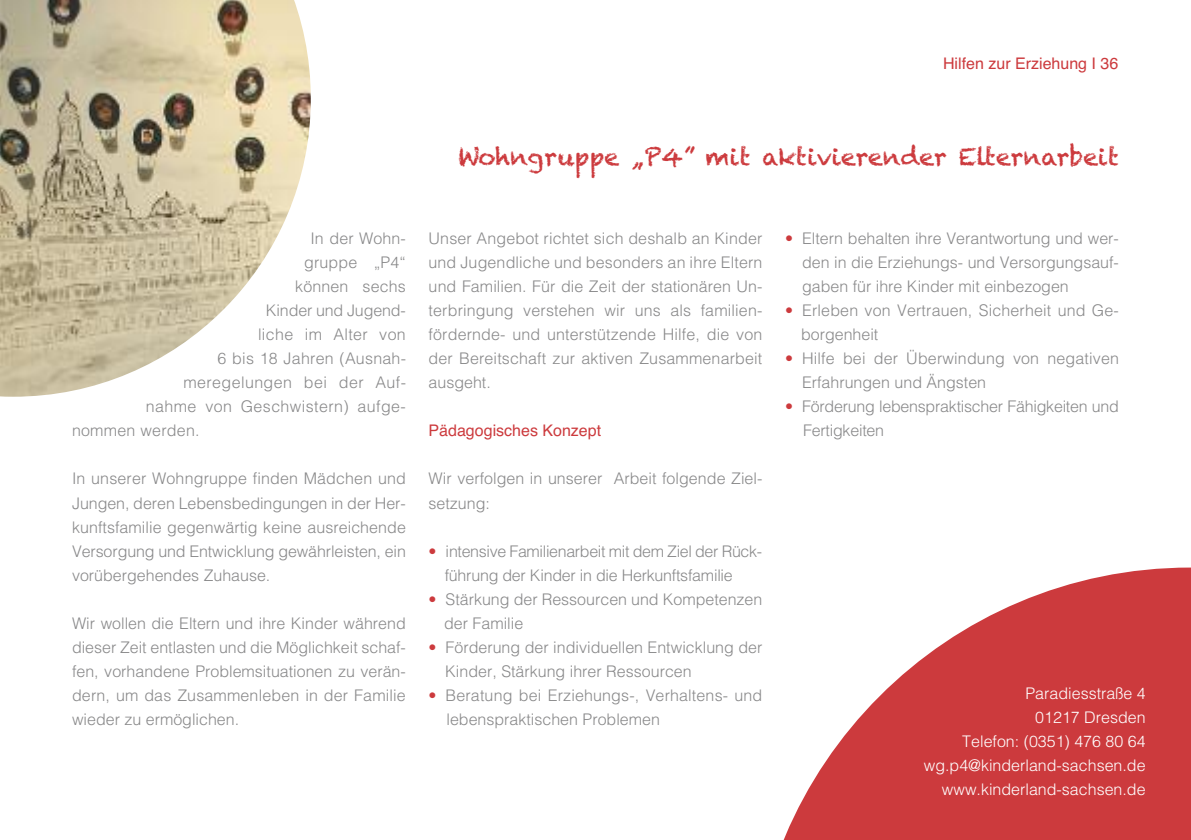
<style>
.page{position:relative;width:1191px;height:840px;background:#fff}
.page>*{position:absolute;margin:0;border:0;box-sizing:border-box;transform-origin:0 0}
.t1{font:24px "Chalkduster";color:#cc3a3d}
.t2{font:300 16px/24px "Helvetica";color:#888889}
.t3{font:300 16px/24px "Helvetica";color:#fff;text-align:right}
.t4{font:300 16px/24px "Helvetica";letter-spacing:-.02em;color:#888889}
.t5{font:300 16px "Helvetica";letter-spacing:.025em;color:#888889}
.t6{font:16px "Helvetica";color:#cc3a3d}
.s1{color:#cc3a3d}
</style>
<div class="page">
<svg style="left:784px;top:567px;width:407px;height:272px;fill:#cc3a3d"></svg>
<img style="left:0;top:0;width:311px;height:396px">
<p class="t6" style="left:943px;top:54px;width:177px">Hilfen zur Erziehung I 36</p>
<p class="t2" style="left:310px;top:225px;width:97px">In der Wohn-</p>
<p class="t2" style="left:304px;top:249px;width:103px">gruppe „P4“</p>
<p class="t2" style="left:295px;top:273px;width:112px">können sechs</p>
<p class="t2" style="left:266px;top:297px;width:141px">Kinder und Jugend-</p>
<p class="t5" style="left:258px;top:321px;width:149px">liche im Alter von</p>
<p class="t2" style="left:218px;top:345px;width:190px">6 bis 18 Jahren (Ausnah-</p>
<p class="t5" style="left:183px;top:369px;width:224px">meregelungen bei der Auf-</p>
<p class="t5" style="left:146px;top:393px;width:261px">nahme von Geschwistern) aufge-</p>
<p class="t2" style="left:72px;top:417px;width:129px">nommen werden.</p>
<p class="t2" style="left:72px;top:465px;width:335px;text-align:justify">In unserer Wohngruppe finden Mädchen und Jungen, deren Lebensbedingungen in der Her&shy;kunftsfamilie gegenwärtig keine ausreichende Versorgung und Entwicklung gewährleisten, ein vorübergehendes Zuhause.</p>
<p class="t2" style="left:72px;top:609px;width:335px;text-align:justify">Wir wollen die Eltern und ihre Kinder während dieser Zeit entlasten und die Möglichkeit schaf&shy;fen, vorhandene Problemsituationen zu verän&shy;dern, um das Zusammenleben in der Familie wieder zu ermöglichen.</p>
<h1 class="t1" style="left:458px;top:143px;width:662px">Wohngruppe „P4” mit aktivierender Elternarbeit</h1>
<p class="t2" style="left:428px;top:225px;width:335px;text-align:justify">Unser Angebot richtet sich deshalb an Kinder und Jugendliche und besonders an ihre Eltern und Familien. Für die Zeit der stationären Un&shy;terbringung verstehen wir uns als familien&shy;fördernde- und unterstützende Hilfe, die von der Bereitschaft zur aktiven Zusammenarbeit ausgeht.</p>
<p class="t6" style="left:428px;top:421px;width:174px">Pädagogisches Konzept</p>
<p class="t2" style="left:428px;top:465px;width:335px">Wir verfolgen in unserer Arbeit folgende Ziel&shy;setzung:</p>
<p class="t4" style="left:445px;top:537px;width:319px;text-indent:-16px"><span class="s1">•</span> intensive Familienarbeit mit dem Ziel der Rück&shy;führung der Kinder in die Herkunftsfamilie</p>
<p class="t2" style="left:444px;top:585px;width:320px;text-indent:-16px"><span class="s1">•</span> Stärkung der Ressourcen und Kompetenzen der Familie</p>
<p class="t2" style="left:445px;top:633px;width:318px;text-indent:-17px"><span class="s1">•</span> Förderung der individuellen Entwicklung der<br>Kinder, Stärkung ihrer Ressourcen</p>
<p class="t2" style="left:446px;top:681px;width:317px;text-indent:-18px"><span class="s1">•</span> Beratung bei Erziehungs-, Verhaltens- und lebenspraktischen Problemen</p>
<p class="t2" style="left:802px;top:225px;width:318px;text-align:justify;text-indent:-17px"><span class="s1">•</span> Eltern behalten ihre Verantwortung und wer&shy;den in die Erziehungs- und Versorgungsauf&shy;gaben für ihre Kinder mit einbezogen</p>
<p class="t2" style="left:801px;top:297px;width:319px;text-indent:-16px"><span class="s1">•</span> Erleben von Vertrauen, Sicherheit und Ge&shy;borgenheit</p>
<p class="t2" style="left:802px;top:345px;width:318px;text-indent:-17px"><span class="s1">•</span> Hilfe bei der Überwindung von negativen<br>Erfahrungen und Ängsten</p>
<p class="t2" style="left:803px;top:393px;width:317px;text-indent:-18px"><span class="s1">•</span> Förderung lebenspraktischer Fähigkeiten und<br>Fertigkeiten</p>
<p class="t3" style="left:923px;top:680px;width:223px">Paradiesstraße 4<br>01217 Dresden<br>Telefon: (0351) 476 80 64 wg.p4@kinderland-sachsen.de www.kinderland-sachsen.de</p>
</div>
